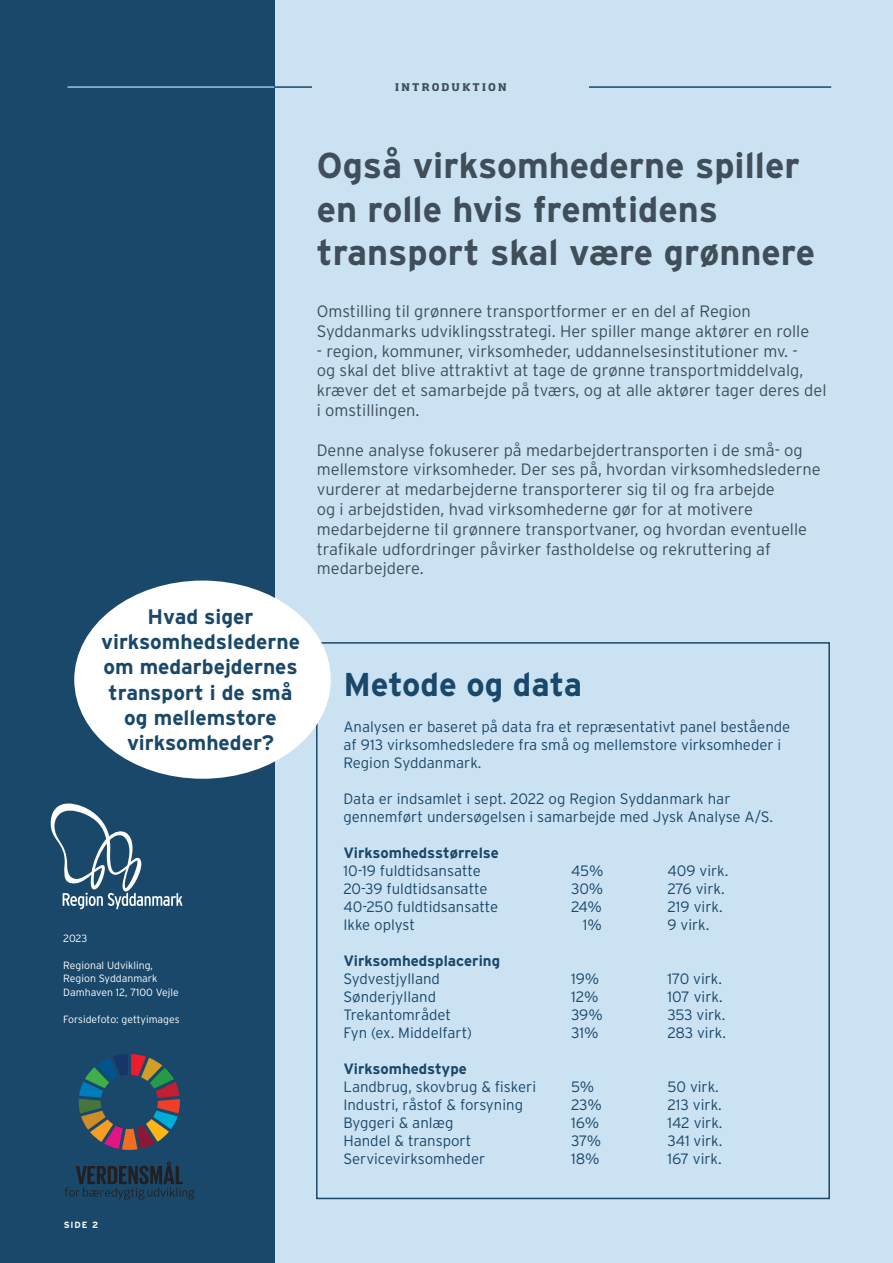
<style>
.page{position:relative;width:893px;height:1263px;background:#fff}
.page>*{position:absolute;margin:0;border:0;box-sizing:border-box;transform-origin:0 0}
.Overskrift_3{font:700 36px/43.2px "Interstate";color:#3f4e58}
.Overskrift{font:700 33px "Interstate";color:#19486a}
.Overskrift-2{font:700 21px/25.2px "Interstate";color:#19486a;text-align:center}
.Overskrift-3{font:300 16.5px/19.8px "Interstate";color:#3f4e58}
.Overskrift-4{font:300 15px/18px "Interstate";color:#19486a}
.Overskrift-5{font:700 15px "Interstate";color:#19486a}
.t1{font:300 10.5px "Interstate";color:#fff}
.Vignet_top_forside{font:700 10.5px "Soho Std";letter-spacing:.215em;color:#3f4e58}
.t2{font:700 9px "Interstate";color:#fff}
</style>
<div class="page">
<div style="left:274px;top:0;width:619px;height:1263px;background:#cbe2f3"></div>
<div style="left:0;top:0;width:274px;height:1263px;background:#19486a"></div>
<div style="left:316px;top:642px;width:514px;height:557px;border:2px solid #19486a"></div>
<hr style="left:68px;top:86px;width:763px;height:2px;background:#19486a">
<div style="left:313px;top:70px;width:276px;height:35px;background:#cbe2f3"></div>
<hr style="left:68px;top:86px;width:206px;height:2px;background:#97c5e7">
<svg style="left:51px;top:803px;width:132px;height:106px"></svg>
<svg style="left:79px;top:1054px;width:101px;height:96px"></svg>
<svg style="left:64px;top:1161px;width:130px;height:38px"></svg>
<div style="left:74px;top:581px;width:257px;height:198px;background:#fff;border-radius:50%"></div>
<p class="Vignet_top_forside" style="left:395px;top:81px;width:113px">INTRODUKTION</p>
<p class="Overskrift-2" style="left:101px;top:604px;width:200px">Hvad siger virksomhedslederne om medarbejdernes transport i de små og mellemstore virksomheder?</p>
<p class="t1" style="left:63px;top:932px;width:25px">2023</p>
<p class="t1" style="left:63px;top:959px;width:91px">Regional Udvikling,</p>
<p class="t1" style="left:63px;top:972px;width:96px">Region Syddanmark</p>
<p class="t1" style="left:63px;top:986px;width:117px">Damhaven 12, 7100 Vejle</p>
<p class="t1" style="left:63px;top:1013px;width:118px">Forsidefoto: gettyimages</p>
<p class="Overskrift_3" style="left:317px;top:144px;width:500px">Også virksomhederne spiller en rolle hvis fremtidens transport skal være grønnere</p>
<p class="Overskrift-3" style="left:317px;top:301px;width:494px">Omstilling til grønnere transportformer er en del af Region<br>Syddanmarks udviklingsstrategi. Her spiller mange aktører en rolle</p>
<p class="Overskrift-3" style="left:317px;top:341px;width:511px">- region, kommuner, virksomheder, uddannelsesinstitutioner mv. -<br>og skal det blive attraktivt at tage de grønne transportmiddelvalg, kræver det et samarbejde på tværs, og at alle aktører tager deres del i omstillingen.</p>
<p class="Overskrift-3" style="left:317px;top:440px;width:505px">Denne analyse fokuserer på medarbejdertransporten i de små- og mellemstore virksomheder. Der ses på, hvordan virksomhedslederne vurderer at medarbejderne transporterer sig til og fra arbejde<br>og i arbejdstiden, hvad virksomhederne gør for at motivere medarbejderne til grønnere transportvaner, og hvordan eventuelle trafikale udfordringer påvirker fastholdelse og rekruttering af medarbejdere.</p>
<p class="Overskrift" style="left:343px;top:664px;width:240px">Metode og data</p>
<p class="Overskrift-4" style="left:343px;top:717px;width:448px">Analysen er baseret på data fra et repræsentativt panel bestående af 913 virksomhedsledere fra små og mellemstore virksomheder i<br>Region Syddanmark.</p>
<p class="Overskrift-4" style="left:343px;top:789px;width:431px">Data er indsamlet i sept. 2022 og Region Syddanmark har gennemført undersøgelsen i samarbejde med Jysk Analyse A/S.</p>
<p class="Overskrift-5" style="left:343px;top:843px;width:157px">Virksomhedsstørrelse</p>
<p class="Overskrift-4" style="left:343px;top:861px;width:139px">10-19 fuldtidsansatte</p>
<p class="Overskrift-4" style="left:571px;top:861px;width:34px">45%</p>
<p class="Overskrift-4" style="left:667px;top:861px;width:62px">409 virk.</p>
<p class="Overskrift-4" style="left:343px;top:879px;width:146px">20-39 fuldtidsansatte</p>
<p class="Overskrift-4" style="left:571px;top:879px;width:34px">30%</p>
<p class="Overskrift-4" style="left:667px;top:879px;width:59px">276 virk.</p>
<p class="Overskrift-4" style="left:343px;top:897px;width:156px">40-250 fuldtidsansatte</p>
<p class="Overskrift-4" style="left:571px;top:897px;width:32px">24%</p>
<p class="Overskrift-4" style="left:667px;top:897px;width:57px">219 virk.</p>
<p class="Overskrift-4" style="left:343px;top:915px;width:73px">Ikke oplyst</p>
<p class="Overskrift-4" style="left:583px;top:915px;width:21px">1%</p>
<p class="Overskrift-4" style="left:667px;top:915px;width:43px">9 virk.</p>
<p class="Overskrift-5" style="left:343px;top:951px;width:158px">Virksomhedsplacering</p>
<p class="Overskrift-4" style="left:343px;top:969px;width:98px">Sydvestjylland</p>
<p class="Overskrift-4" style="left:571px;top:969px;width:30px">19%</p>
<p class="Overskrift-4" style="left:667px;top:969px;width:56px">170 virk.</p>
<p class="Overskrift-4" style="left:343px;top:987px;width:94px">Sønderjylland</p>
<p class="Overskrift-4" style="left:571px;top:987px;width:29px">12%</p>
<p class="Overskrift-4" style="left:667px;top:987px;width:57px">107 virk.</p>
<p class="Overskrift-4" style="left:343px;top:1005px;width:109px">Trekantområdet</p>
<p class="Overskrift-4" style="left:571px;top:1005px;width:33px">39%</p>
<p class="Overskrift-4" style="left:667px;top:1005px;width:60px">353 virk.</p>
<p class="Overskrift-4" style="left:343px;top:1023px;width:130px">Fyn (ex. Middelfart)</p>
<p class="Overskrift-4" style="left:571px;top:1023px;width:29px">31%</p>
<p class="Overskrift-4" style="left:667px;top:1023px;width:60px">283 virk.</p>
<p class="Overskrift-5" style="left:343px;top:1059px;width:125px">Virksomhedstype</p>
<p class="Overskrift-4" style="left:343px;top:1077px;width:194px">Landbrug, skovbrug &amp; fiskeri</p>
<p class="Overskrift-4" style="left:571px;top:1077px;width:25px">5%</p>
<p class="Overskrift-4" style="left:667px;top:1077px;width:53px">50 virk.</p>
<p class="Overskrift-4" style="left:343px;top:1095px;width:181px">Industri, råstof &amp; forsyning</p>
<p class="Overskrift-4" style="left:571px;top:1095px;width:32px">23%</p>
<p class="Overskrift-4" style="left:667px;top:1095px;width:56px">213 virk.</p>
<p class="Overskrift-4" style="left:343px;top:1113px;width:112px">Byggeri &amp; anlæg</p>
<p class="Overskrift-4" style="left:571px;top:1113px;width:30px">16%</p>
<p class="Overskrift-4" style="left:667px;top:1113px;width:57px">142 virk.</p>
<p class="Overskrift-4" style="left:343px;top:1131px;width:130px">Handel &amp; transport</p>
<p class="Overskrift-4" style="left:571px;top:1131px;width:32px">37%</p>
<p class="Overskrift-4" style="left:667px;top:1131px;width:57px">341 virk.</p>
<p class="Overskrift-4" style="left:343px;top:1149px;width:143px">Servicevirksomheder</p>
<p class="Overskrift-4" style="left:571px;top:1149px;width:30px">18%</p>
<p class="Overskrift-4" style="left:667px;top:1149px;width:56px">167 virk.</p>
<p class="t2" style="left:64px;top:1219px;width:36px">SIDE 2</p>
</div>
